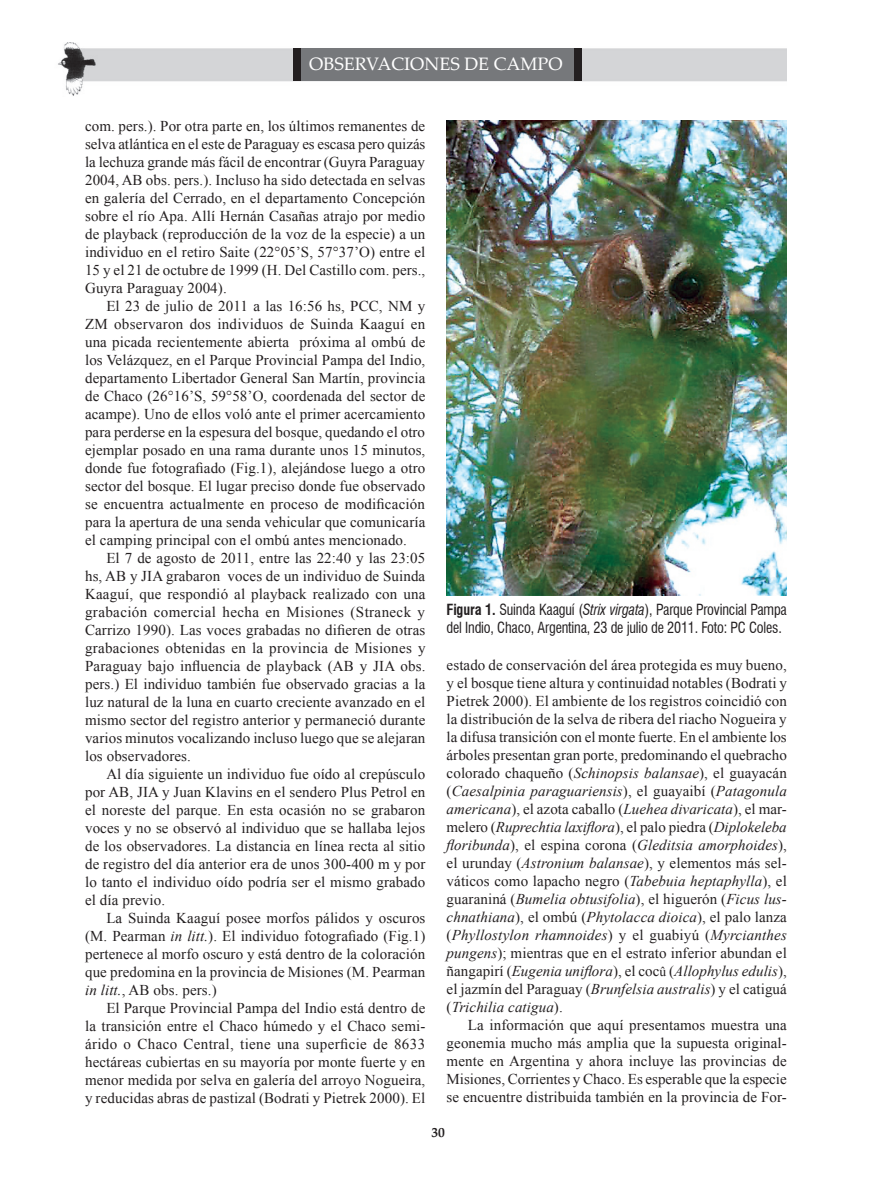
<style>
.page{position:relative;width:872px;height:1191px;background:#fff}
.page>*{position:absolute;margin:0;border:0;box-sizing:border-box;transform-origin:0 0}
.t1{font:18px "Palatino Linotype";color:#fff}
.t2{font:15px/18px "Times New Roman";letter-spacing:.005em;color:#231f20;text-align:justify}
.t3{font:condensed 15px/18px "Swiss 721 BT";letter-spacing:-.01em;color:#231f20;scale:.94 1}
.t4{font:700 13.5px "Palatino Linotype";color:#231f20}
.s1{font-style:italic}
.s2{font-weight:700}
.s3{font-size:13.5px}
</style>
<div class="page">
<img style="left:58px;top:43px;width:729px;height:53px">
<div style="left:301px;top:48px;width:273px;height:33px;background:#76787b"></div>
<div style="left:574px;top:48px;width:8px;height:33px;background:#231f20"></div>
<div style="left:293px;top:48px;width:8px;height:33px;background:#231f20"></div>
<img style="left:446px;top:120px;width:341px;height:476px">
<p class="t1" style="left:309px;top:51px;width:255px">OBSERVACIONES DE CAMPO</p>
<p class="t2" style="left:85px;top:117px;width:342px">com. pers.). Por otra parte en, los últimos remanentes de selva atlántica en el este de Paraguay es escasa pero quizás la lechuza grande más fácil de encontrar (Guyra Paraguay 2004, AB obs. pers.). Incluso ha sido detectada en selvas en galería del Cerrado, en el departamento Concepción sobre el río Apa. Allí Hernán Casañas atrajo por medio de playback (reproducción de la voz de la especie) a un individuo en el retiro Saite (22°05’S, 57°37’O) entre el 15 y el 21 de octubre de 1999 (H. Del Castillo com. pers., Guyra Paraguay 2004).</p>
<p class="t2" style="left:85px;top:297px;width:342px;text-indent:21px">El 23 de julio de 2011 a las 16:56 hs, PCC, NM y ZM observaron dos individuos de Suinda Kaaguí en una picada recientemente abierta próxima al ombú de los Velázquez, en el Parque Provincial Pampa del Indio, departamento Libertador General San Martín, provincia de Chaco (26°16’S, 59°58’O, coordenada del sector de acampe). Uno de ellos voló ante el primer acercamiento para perderse en la espesura del bosque, quedando el otro ejemplar posado en una rama durante unos 15 minutos, donde fue fotografiado (Fig.1), alejándose luego a otro sector del bosque. El lugar preciso donde fue observado se encuentra actualmente en proceso de modificación para la apertura de una senda vehicular que comunicaría el camping principal con el ombú antes mencionado.</p>
<p class="t2" style="left:85px;top:549px;width:342px;text-indent:21px">El 7 de agosto de 2011, entre las 22:40 y las 23:05 hs, AB y JIA grabaron voces de un individuo de Suinda Kaaguí, que respondió al playback realizado con una grabación comercial hecha en Misiones (Straneck y Carrizo 1990). Las voces grabadas no difieren de otras grabaciones obtenidas en la provincia de Misiones y Paraguay bajo influencia de playback (AB y JIA obs. pers.) El individuo también fue observado gracias a la luz natural de la luna en cuarto creciente avanzado en el mismo sector del registro anterior y permaneció durante varios minutos vocalizando incluso luego que se alejaran los observadores.</p>
<p class="t2" style="left:85px;top:765px;width:342px;text-indent:21px">Al día siguiente un individuo fue oído al crepúsculo por AB, JIA y Juan Klavins en el sendero Plus Petrol en el noreste del parque. En esta ocasión no se grabaron voces y no se observó al individuo que se hallaba lejos de los observadores. La distancia en línea recta al sitio de registro del día anterior era de unos 300-400 m y por lo tanto el individuo oído podría ser el mismo grabado el día previo.</p>
<p class="t2" style="left:85px;top:909px;width:342px;text-indent:21px">La Suinda Kaaguí posee morfos pálidos y oscuros (M. Pearman <span class="s1">in litt.</span>). El individuo fotografiado (Fig.1) pertenece al morfo oscuro y está dentro de la coloración que predomina en la provincia de Misiones (M. Pearman <span class="s1">in litt.</span>, AB obs. pers.)</p>
<p class="t2" style="left:85px;top:999px;width:342px;text-indent:21px">El Parque Provincial Pampa del Indio está dentro de la transición entre el Chaco húmedo y el Chaco semi&shy;árido o Chaco Central, tiene una superficie de 8633 hectáreas cubiertas en su mayoría por monte fuerte y en menor medida por selva en galería del arroyo Nogueira, y reducidas abras de pastizal (Bodrati y Pietrek 2000). El</p>
<p class="t3" style="left:446px;top:600px;width:363px"><span class="s2">Figura 1.</span> Suinda Kaaguí (<span class="s1">Strix virgata</span>), Parque Provincial Pampa del Indio, Chaco, Argentina, 23 de julio de 2011. Foto: PC Coles.</p>
<p class="t2" style="left:446px;top:655px;width:342px">estado de conservación del área protegida es muy bueno, y el bosque tiene altura y continuidad notables (Bodrati y Pietrek 2000). El ambiente de los registros coincidió con la distribución de la selva de ribera del riacho Nogueira y la difusa transición con el monte fuerte. En el ambiente los árboles presentan gran porte, predominando el quebracho colorado chaqueño (<span class="s1">Schinopsis balansae</span>), el guayacán (<span class="s1">Caesalpinia paraguariensis</span>), el guayaibí (<span class="s1">Patagonula americana</span>), el azota caballo (<span class="s1">Luehea divaricata</span>), el mar&shy;melero (<span class="s1">Ruprechtia laxiflora</span>), el palo piedra (<span class="s1">Diplokeleba floribunda</span>), el espina corona (<span class="s1">Gleditsia amorphoides</span>), el urunday (<span class="s1">Astronium balansae</span>), y elementos más sel&shy;váticos como lapacho negro (<span class="s1">Tabebuia heptaphylla</span>), el guaraniná (<span class="s1">Bumelia obtusifolia</span>), el higuerón (<span class="s1">Ficus lus&shy;chnathiana</span>), el ombú (<span class="s1">Phytolacca dioica</span>), el palo lanza (<span class="s1">Phyllostylon rhamnoides</span>) y el guabiyú (<span class="s1">Myrcianthes pungens</span>); mientras que en el estrato inferior abundan el ñangapirí (<span class="s1">Eugenia uniflora</span>), el coc<span class="s3">û</span> (<span class="s1">Allophylus edulis</span>), el jazmín del Paraguay (<span class="s1">Brunfelsia australis</span>) y el catiguá (<span class="s1">Trichilia catigua</span>).</p>
<p class="t2" style="left:446px;top:1015px;width:342px;text-indent:21px">La información que aquí presentamos muestra una geonemia mucho más amplia que la supuesta original&shy;mente en Argentina y ahora incluye las provincias de Misiones, Corrientes y Chaco. Es esperable que la especie se encuentre distribuida también en la provincia de For-</p>
<p class="t4" style="left:431px;top:1122px;width:15px">30</p>
</div>
